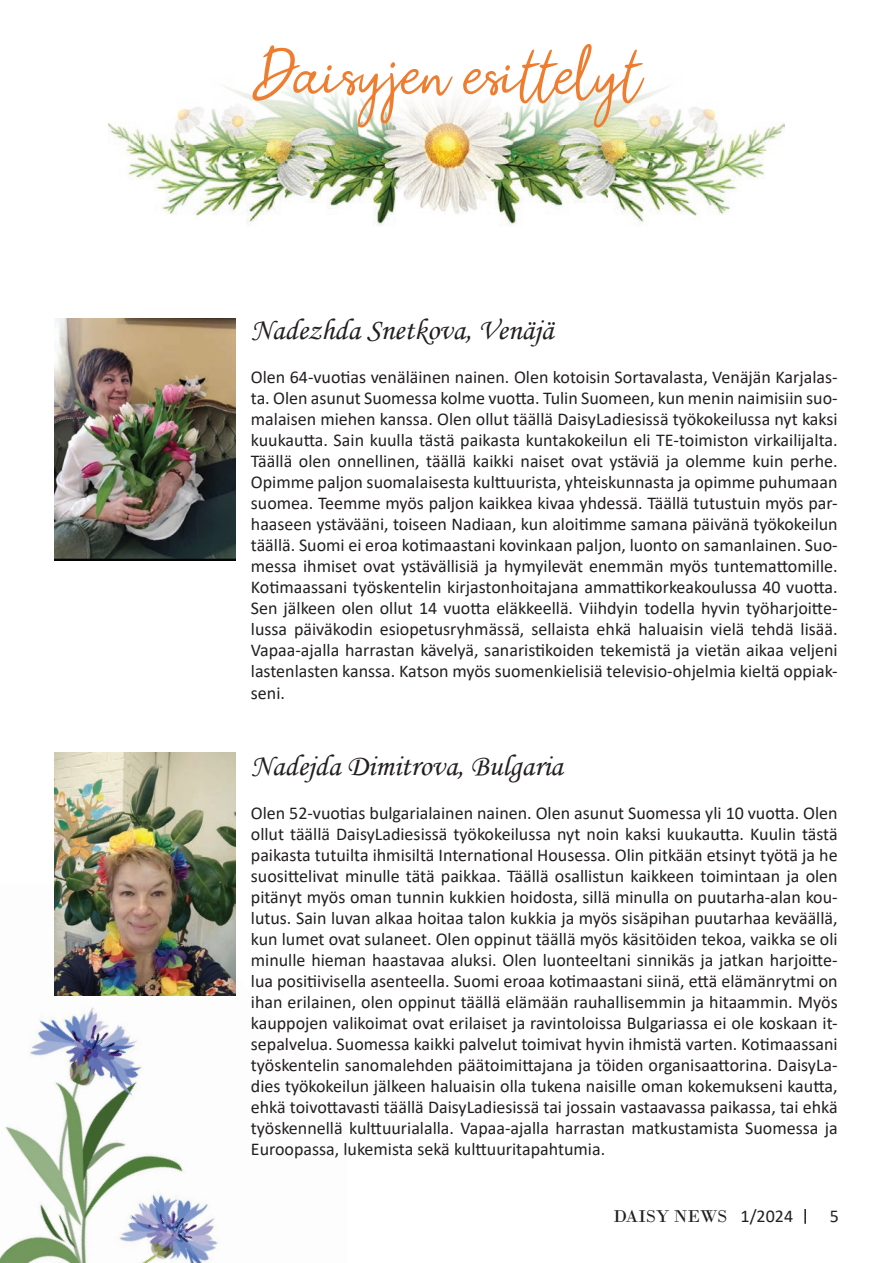
<style>
.page{position:relative;width:893px;height:1263px;background:#fff}
.page>*{position:absolute;margin:0;border:0;box-sizing:border-box;transform-origin:0 0}
.t1{font:66px "Paul Signature";color:#ee7d2f}
.t2{font:30px "Monotype Corsiva";color:#231f20}
.t3{font:18px/21px "Calibri";color:#231f20;text-align:justify}
.t4{font:18px "Bodoni";color:#231f20}
.s1{font-family:"Calibri"}
</style>
<div class="page">
<img style="left:108px;top:85px;width:677px;height:141px">
<svg style="left:804px;top:1209px;width:2px;height:15px"></svg>
<img style="left:0;top:995px;width:236px;height:268px">
<img style="left:54px;top:318px;width:182px;height:243px">
<img style="left:54px;top:753px;width:182px;height:242px">
<h1 class="t1" style="left:252px;top:31px;width:391px">Daisyjen esittelyt</h1>
<h2 class="t2" style="left:251px;top:312px;width:304px">Nadezhda Snetkova, Venäjä</h2>
<p class="t3" style="left:251px;top:366px;width:588px">Olen 64-vuotias venäläinen nainen. Olen kotoisin Sortavalasta, Venäjän Karjalas&shy;ta. Olen asunut Suomessa kolme vuotta. Tulin Suomeen, kun menin naimisiin suo&shy;malaisen miehen kanssa. Olen ollut täällä DaisyLadiesissä työkokeilussa nyt kaksi kuukautta. Sain kuulla tästä paikasta kuntakokeilun eli TE-toimiston virkailijalta.<br>Täällä olen onnellinen, täällä kaikki naiset ovat ystäviä ja olemme kuin perhe.<br>Opimme paljon suomalaisesta kulttuurista, yhteiskunnasta ja opimme puhumaan suomea. Teemme myös paljon kaikkea kivaa yhdessä. Täällä tutustuin myös par&shy;haaseen ystävääni, toiseen Nadiaan, kun aloitimme samana päivänä työkokeilun täällä. Suomi ei eroa kotimaastani kovinkaan paljon, luonto on samanlainen. Suo&shy;messa ihmiset ovat ystävällisiä ja hymyilevät enemmän myös tuntemattomille.<br>Kotimaassani työskentelin kirjastonhoitajana ammattikorkeakoulussa 40 vuotta.<br>Sen jälkeen olen ollut 14 vuotta eläkkeellä. Viihdyin todella hyvin työharjoitte&shy;lussa päiväkodin esiopetusryhmässä, sellaista ehkä haluaisin vielä tehdä lisää.<br>Vapaa-ajalla harrastan kävelyä, sanaristikoiden tekemistä ja vietän aikaa veljeni lastenlasten kanssa. Katson myös suomenkielisiä televisio-ohjelmia kieltä oppiak&shy;seni.</p>
<h2 class="t2" style="left:251px;top:747px;width:313px">Nadejda Dimitrova, Bulgaria</h2>
<p class="t3" style="left:251px;top:802px;width:588px">Olen 52-vuotias bulgarialainen nainen. Olen asunut Suomessa yli 10 vuotta. Olen ollut täällä DaisyLadiesissä työkokeilussa nyt noin kaksi kuukautta. Kuulin tästä paikasta tutuilta ihmisiltä International Housessa. Olin pitkään etsinyt työtä ja he suosittelivat minulle tätä paikkaa. Täällä osallistun kaikkeen toimintaan ja olen pitänyt myös oman tunnin kukkien hoidosta, sillä minulla on puutarha-alan kou&shy;lutus. Sain luvan alkaa hoitaa talon kukkia ja myös sisäpihan puutarhaa keväällä, kun lumet ovat sulaneet. Olen oppinut täällä myös käsitöiden tekoa, vaikka se oli minulle hieman haastavaa aluksi. Olen luonteeltani sinnikäs ja jatkan harjoitte&shy;lua positiivisella asenteella. Suomi eroaa kotimaastani siinä, että elämänrytmi on ihan erilainen, olen oppinut täällä elämään rauhallisemmin ja hitaammin. Myös kauppojen valikoimat ovat erilaiset ja ravintoloissa Bulgariassa ei ole koskaan it&shy;sepalvelua. Suomessa kaikki palvelut toimivat hyvin ihmistä varten. Kotimaassani työskentelin sanomalehden päätoimittajana ja töiden organisaattorina. DaisyLa&shy;dies työkokeilun jälkeen haluaisin olla tukena naisille oman kokemukseni kautta, ehkä toivottavasti täällä DaisyLadiesissä tai jossain vastaavassa paikassa, tai ehkä työskennellä kulttuurialalla. Vapaa-ajalla harrastan matkustamista Suomessa ja Euroopassa, lukemista sekä kulttuuritapahtumia.</p>
<p class="t4" style="left:613px;top:1206px;width:181px">DAISY NEWS <span class="s1">1/2024</span></p>
<p class="t3" style="left:830px;top:1205px;width:11px">5</p>
</div>
